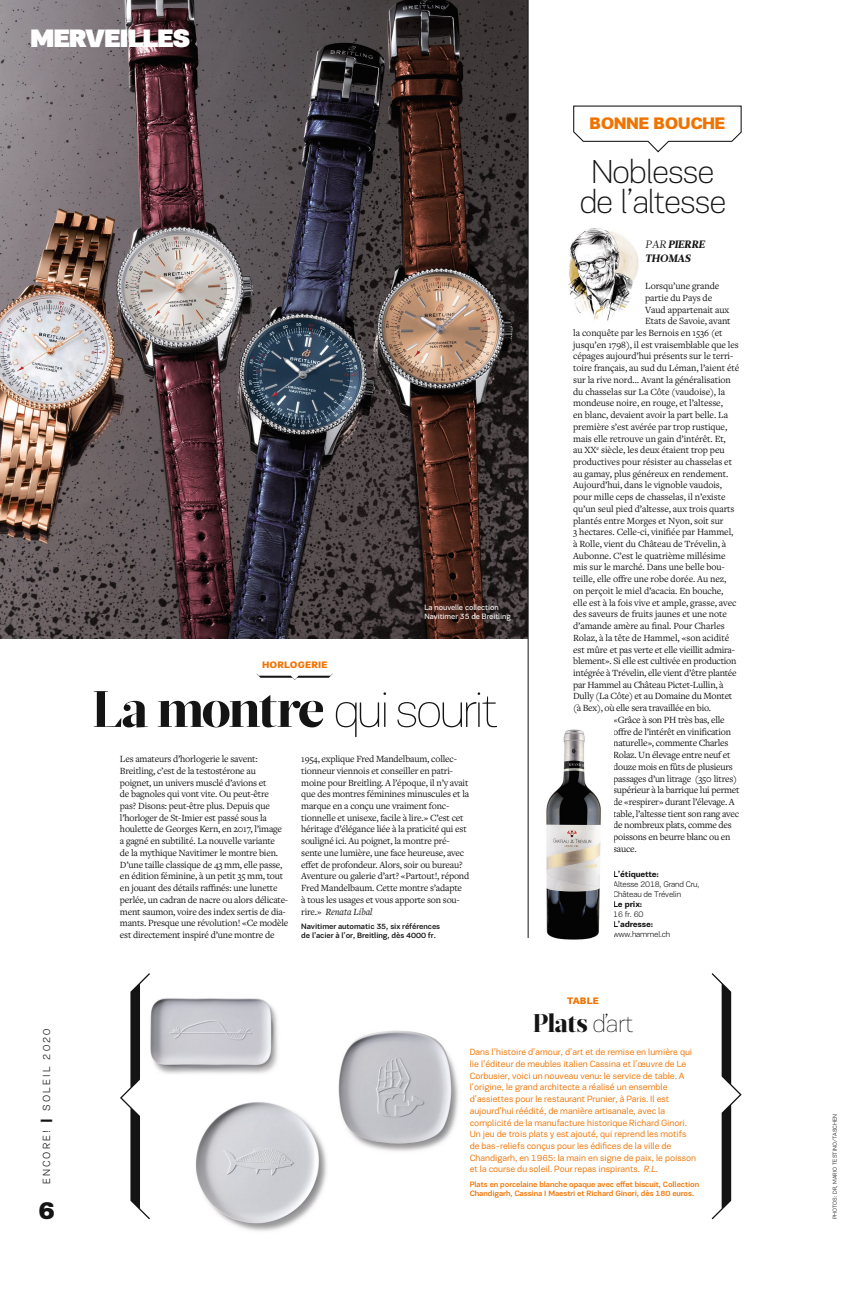
<style>
.page{position:relative;width:851px;height:1304px;background:#fff}
.page>*{position:absolute;margin:0;border:0;box-sizing:border-box;transform-origin:0 0}
.t1{font:100 51.2px "PF Encore Sans Pro";letter-spacing:-.055em;color:#141414}
.t2{font:100 34.1px/29.8px "PF Encore Sans Pro";letter-spacing:-.03em;color:#141414;text-align:center}
.t3{font:900 25.6px "PF Encore Sans Pro";letter-spacing:-.045em;color:#fff}
.t4{font:900 25.6px "Glosa Display";letter-spacing:-.015em;color:#141414}
.t5{font:900 25.6px "PF Encore Sans Pro";color:#141414}
.t6{font:900 17px "PF Encore Sans Pro";letter-spacing:-.035em;color:#f07300}
.t7{font:300 10.7px "PF Encore Sans Pro";letter-spacing:.2em;color:#141414}
.t8{font:italic 900 10.7px/14.9px "Glosa";letter-spacing:-.01em;color:#141414}
.t9{font:9.9px/11.7px "Freight Text Pro";letter-spacing:-.02em;color:#141414}
.t10{font:900 9.6px "PF Encore Sans Pro";letter-spacing:.015em;color:#f07300}
.t11{font:9.3px/11.7px "PF Encore Sans Pro";color:#f07300}
.t12{font:300 8.5px/10px "PF Encore Sans Pro";letter-spacing:-.02em;color:#141414}
.t13{font:700 8.5px "PF Encore Sans Pro";letter-spacing:-.025em;color:#141414}
.t14{font:500 8px/8.5px "PF Encore Sans Pro";letter-spacing:-.015em;color:#f07300}
.t15{font:500 8px/8.5px "PF Encore Sans Pro";letter-spacing:-.015em;color:#141414}
.t16{font:8px/9.4px "PF Encore Sans Pro";letter-spacing:-.005em;color:#fff}
.t17{font:300 5.9px "PF Encore Sans Pro";letter-spacing:.015em;color:#141414}
.s1{font-family:"Glosa Display";font-weight:900}
.s2{font-style:italic}
.s3{font-weight:400}
.s4{font-weight:900;font-size:13.9px}
.s5{font-family:"PF Encore Sans Pro";font-weight:100}
</style>
<div class="page">
<img style="left:0;top:0;width:527px;height:638px">
<svg style="left:256px;top:673px;width:77px;height:7px"></svg>
<hr style="left:527px;top:0;width:1px;height:938px;background:#141414">
<img style="left:149px;top:998px;width:310px;height:233px">
<svg style="left:120px;top:973px;width:30px;height:246px"></svg>
<svg style="left:711px;top:973px;width:30px;height:246px"></svg>
<img style="left:568px;top:228px;width:71px;height:93px">
<svg style="left:573px;top:105px;width:169px;height:48px"></svg>
<img style="left:546px;top:729px;width:55px;height:211px">
<h3 class="t3" style="left:30px;top:21px;width:162px">MERVEILLES</h3>
<p class="t10" style="left:262px;top:659px;width:67px">HORLOGERIE</p>
<p class="t16" style="left:424px;top:602px;width:88px">La nouvelle collection<br>Navitimer 35 de Breitling</p>
<h1 class="t1" style="left:92px;top:680px;width:406px"><span class="s1">La montre</span> quisourit</h1>
<p class="t9" style="left:120px;top:754px;width:170px">Les amateurs d’horlogerie le savent:<br>Breitling, c’est de la testostérone au poignet, un univers musclé d’avions et<br>de bagnoles qui vont vite. Ou peut-être<br>pas? Disons: peut-être plus. Depuis que l’horloger de St-Imier est passé sous la houlette de Georges Kern, en 2017, l’image a gagné en subtilité. La nouvelle variante<br>de la mythique Navitimer le montre bien.<br>D’une taille classique de 43 mm, elle passe, en édition féminine, à un petit 35 mm, tout en jouant des détails raffinés: une lunette perlée, un cadran de nacre ou alors délicate&shy;ment saumon, voire des index sertis de dia&shy;mants. Presque une révolution! «Ce modèle est directement inspiré d’une montre de</p>
<p class="t9" style="left:301px;top:754px;width:169px">1954, explique Fred Mandelbaum, collec&shy;tionneur viennois et conseiller en patri&shy;moine pour Breitling. A l’époque, il n’y avait que des montres féminines minuscules et la marque en a conçu une vraiment fonc&shy;tionnelle et unisexe, facile à lire.» C’est cet héritage d’élégance liée à la praticité qui est souligné ici. Au poignet, la montre pré&shy;sente une lumière, une face heureuse, avec effet de profondeur. Alors, soir ou bureau?<br>Aventure ou galerie d’art? «Partout!, répond Fred Mandelbaum. Cette montre s’adapte<br>à tous les usages et vous apporte son sou&shy;rire.» <span class="s2">Renata Libal</span></p>
<p class="t15" style="left:301px;top:923px;width:140px">Navitimer automatic 35, six références de l’acier à l’or, Breitling, dès 4000 fr.</p>
<h3 class="t6" style="left:589px;top:113px;width:138px">BONNE BOUCHE</h3>
<h2 class="t2" style="left:579px;top:157px;width:149px">Noblesse de l’altesse</h2>
<p class="t8" style="left:645px;top:236px;width:61px"><span class="s3">PAR</span> PIERRE<br>THOMAS</p>
<p class="t9" style="left:645px;top:281px;width:76px">Lorsqu’une grande</p>
<p class="t9" style="left:645px;top:293px;width:68px">partie du Pays de</p>
<p class="t9" style="left:645px;top:305px;width:85px">Vaud appartenait aux</p>
<p class="t9" style="left:645px;top:316px;width:87px">Etats de Savoie, avant</p>
<p class="t9" style="left:573px;top:328px;width:151px">la conquête par les Bernois en 1536 (et</p>
<p class="t9" style="left:573px;top:340px;width:167px">jusqu’en 1798), il est vraisemblable que les</p>
<p class="t9" style="left:573px;top:352px;width:162px">cépages aujourd’hui présents sur le terri-</p>
<p class="t9" style="left:573px;top:363px;width:167px">toire français, au sud du Léman, l’aient été</p>
<p class="t9" style="left:573px;top:375px;width:159px">sur la rive nord… Avant la généralisation</p>
<p class="t9" style="left:573px;top:387px;width:153px">du chasselas sur La Côte (vaudoise), la</p>
<p class="t9" style="left:573px;top:398px;width:151px">mondeuse noire, en rouge, et l’altesse,</p>
<p class="t9" style="left:573px;top:410px;width:156px">en blanc, devaient avoir la part belle. La</p>
<p class="t9" style="left:573px;top:422px;width:155px">première s’est avérée par trop rustique,</p>
<p class="t9" style="left:573px;top:434px;width:154px">mais elle retrouve un gain d’intérêt. Et,</p>
<p class="t9" style="left:573px;top:445px;width:153px">au XX<sup>e</sup> siècle, les deux étaient trop peu</p>
<p class="t9" style="left:573px;top:457px;width:160px">productives pour résister au chasselas et</p>
<p class="t9" style="left:573px;top:469px;width:157px">au gamay, plus généreux en rendement.</p>
<p class="t9" style="left:573px;top:481px;width:150px">Aujourd’hui, dans le vignoble vaudois,</p>
<p class="t9" style="left:573px;top:492px;width:154px">pour mille ceps de chasselas, il n’existe</p>
<p class="t9" style="left:573px;top:504px;width:163px">qu’un seul pied d’altesse, aux trois quarts</p>
<p class="t9" style="left:573px;top:516px;width:152px">plantés entre Morges et Nyon, soit sur</p>
<p class="t9" style="left:573px;top:527px;width:162px">3 hectares. Celle-ci, vinifiée par Hammel,</p>
<p class="t9" style="left:573px;top:539px;width:155px">à Rolle, vient du Château de Trévelin, à</p>
<p class="t9" style="left:573px;top:551px;width:154px">Aubonne. C’est le quatrième millésime</p>
<p class="t9" style="left:573px;top:563px;width:153px">mis sur le marché. Dans une belle bou-</p>
<p class="t9" style="left:573px;top:574px;width:155px">teille, elle offre une robe dorée. Au nez,</p>
<p class="t9" style="left:573px;top:586px;width:152px">on perçoit le miel d’acacia. En bouche,</p>
<p class="t9" style="left:573px;top:598px;width:165px">elle est à la fois vive et ample, grasse, avec</p>
<p class="t9" style="left:573px;top:610px;width:155px">des saveurs de fruits jaunes et une note</p>
<p class="t9" style="left:573px;top:621px;width:153px">d’amande amère au final. Pour Charles</p>
<p class="t9" style="left:573px;top:633px;width:157px">Rolaz, à la tête de Hammel, «son acidité</p>
<p class="t9" style="left:573px;top:645px;width:163px">est mûre et pas verte et elle vieillit admira-</p>
<p class="t9" style="left:573px;top:656px;width:165px">blement». Si elle est cultivée en production</p>
<p class="t9" style="left:573px;top:668px;width:165px">intégrée à Trévelin, elle vient d’être plantée</p>
<p class="t9" style="left:573px;top:680px;width:152px">par Hammel au Château Pictet-Lullin, à</p>
<p class="t9" style="left:573px;top:692px;width:161px">Dully (La Côte) et au Domaine du Montet</p>
<p class="t9" style="left:573px;top:703px;width:139px">(à Bex), où elle sera travaillée en bio.</p>
<p class="t9" style="left:613px;top:715px;width:113px">«Grâce à son PH très bas, elle</p>
<p class="t9" style="left:613px;top:727px;width:119px">offre de l’intérêt en vinification</p>
<p class="t9" style="left:613px;top:738px;width:117px">naturelle», commente Charles</p>
<p class="t9" style="left:613px;top:750px;width:119px">Rolaz. Un élevage entre neuf et</p>
<p class="t9" style="left:613px;top:762px;width:121px">douze mois en fûts de plusieurs</p>
<p class="t9" style="left:613px;top:774px;width:125px">passages d’un litrage (350 litres)</p>
<p class="t9" style="left:613px;top:785px;width:128px">supérieur à la barrique lui permet</p>
<p class="t9" style="left:613px;top:797px;width:123px">de «respirer» durant l’élevage. A</p>
<p class="t9" style="left:613px;top:809px;width:127px">table, l’altesse tient son rang avec</p>
<p class="t9" style="left:613px;top:821px;width:120px">de nombreux plats, comme des</p>
<p class="t9" style="left:613px;top:832px;width:119px">poissons en beurre blanc ou en</p>
<p class="t9" style="left:613px;top:844px;width:25px">sauce.</p>
<p class="t13" style="left:613px;top:869px;width:47px">L’étiquette:</p>
<p class="t12" style="left:613px;top:880px;width:88px">Altesse 2018, Grand Cru,<br>Château de Trévelin</p>
<p class="t13" style="left:613px;top:899px;width:30px">Le prix:</p>
<p class="t12" style="left:613px;top:910px;width:32px">16 fr. 60</p>
<p class="t13" style="left:613px;top:919px;width:42px">L’adresse:</p>
<p class="t12" style="left:613px;top:930px;width:59px">www.hammel.ch</p>
<p class="t10" style="left:567px;top:994px;width:33px">TABLE</p>
<p class="t7" style="left:40px;top:1184px;width:157px;rotate:-90deg">ENCORE! <span class="s4">|</span> SOLEIL 2020</p>
<h3 class="t5" style="left:38px;top:1194px;width:19px">6</h3>
<h3 class="t4" style="left:532px;top:1006px;width:102px">Plats <span class="s5">d’art</span></h3>
<p class="t11" style="left:469px;top:1046px;width:228px">Dans l’histoire d’amour, d’art et de remise en lumière qui lie l’éditeur de meubles italien Cassina et l’œuvre de Le Corbusier, voici un nouveau venu: le service de table. A l’origine, le grand architecte a réalisé un ensemble d’assiettes pour le restaurant Prunier, à Paris. Il est aujourd’hui réédité, de manière artisanale, avec la complicité de la manufacture historique Richard Ginori.<br>Un jeu de trois plats y est ajouté, qui reprend les motifs de bas-reliefs conçus pour les édifices de la ville de Chandigarh, en 1965: la main en signe de paix, le poisson et la course du soleil. Pour repas inspirants. <span class="s2">R.L.</span></p>
<p class="t14" style="left:469px;top:1180px;width:231px">Plats en porcelaine blanche opaque avec effet biscuit, Collection<br>Chandigarh, Cassina I Maestri et Richard Ginori, dès 180 euros.</p>
<p class="t17" style="left:831px;top:1219px;width:107px;rotate:-90deg">PHOTOS: DR, MARIO TESTINO/TASCHEN</p>
</div>
